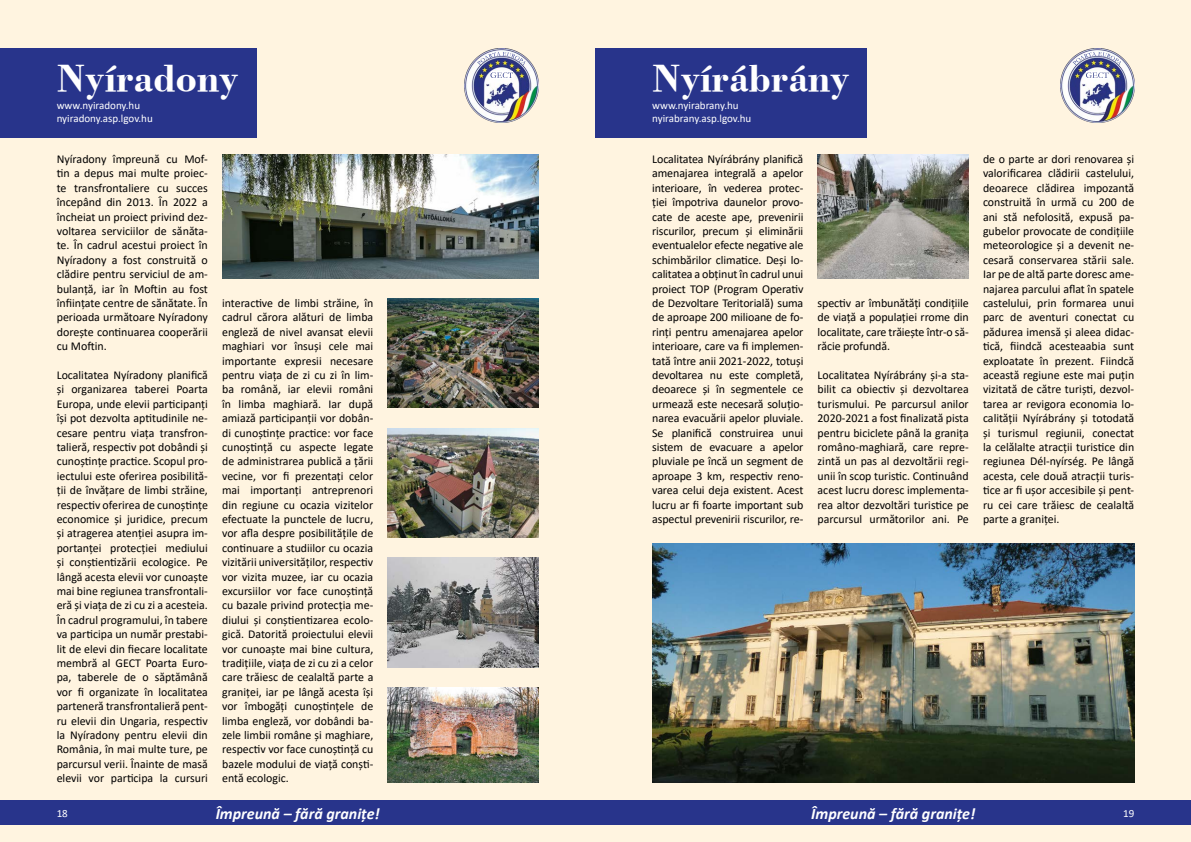
<style>
.page{position:relative;width:1191px;height:842px;background:#fff4e0}
.page>*{position:absolute;margin:0;border:0;box-sizing:border-box;transform-origin:0 0}
.t1{font:700 40px "Bodoni PFL";color:#fff}
.t2{font:italic 700 16px "Calibri";color:#fff}
.t3{font:12px/14.4px "Calibri";color:#000;text-align:justify}
.t4{font:11px/13.2px "Calibri";color:#fff}
</style>
<div class="page">
<div style="left:595px;top:801px;width:596px;height:24px;background:#28348b"></div>
<div style="left:0;top:801px;width:595px;height:24px;background:#28348b"></div>
<div style="left:0;top:48px;width:256px;height:89px;background:#28348b"></div>
<img style="left:222px;top:155px;width:317px;height:123px">
<img style="left:387px;top:298px;width:152px;height:110px">
<img style="left:387px;top:428px;width:152px;height:109px">
<img style="left:387px;top:558px;width:152px;height:109px">
<img style="left:387px;top:688px;width:152px;height:94px">
<div style="left:595px;top:48px;width:271px;height:89px;background:#28348b"></div>
<img style="left:817px;top:155px;width:152px;height:123px">
<img style="left:652px;top:544px;width:482px;height:238px">
<img style="left:465px;top:48px;width:74px;height:74px">
<svg style="left:477px;top:52px;width:48px;height:14px"></svg>
<div style="left:491px;top:72px;width:21px;height:7px;background:#fff"></div>
<svg style="left:490px;top:72px;width:23px;height:6px"></svg>
<img style="left:1060px;top:48px;width:74px;height:74px">
<svg style="left:1072px;top:52px;width:48px;height:14px"></svg>
<div style="left:1086px;top:72px;width:21px;height:7px;background:#fff"></div>
<svg style="left:1086px;top:72px;width:22px;height:6px"></svg>
<h1 class="t1" style="left:57px;top:50px;width:184px">Nyíradony</h1>
<p class="t4" style="left:57px;top:98px;width:98px">www.nyiradony.hu nyiradony.asp.lgov.hu</p>
<p class="t3" style="left:57px;top:151px;width:153px">Nyíradony împreună cu Mof&shy;tin a depus mai multe proiec&shy;te transfrontaliere cu succes începând din 2013. În 2022 a încheiat un proiect privind dez&shy;voltarea serviciilor de sănăta&shy;te. În cadrul acestui proiect în Nyíradony a fost construită o clădire pentru serviciul de am&shy;bulanță, iar în Moftin au fost înființate centre de sănătate. În perioada următoare Nyíradony dorește continuarea cooperării cu Moftin.</p>
<p class="t3" style="left:57px;top:367px;width:153px">Localitatea Nyíradony planifică și organizarea taberei Poarta Europa, unde elevii participanți își pot dezvolta aptitudinile ne&shy;cesare pentru viața transfron&shy;talieră, respectiv pot dobândi și cunoștințe practice. Scopul pro&shy;iectului este oferirea posibilită&shy;ții de învățare de limbi străine, respectiv oferirea de cunoștințe economice și juridice, precum și atragerea atenției asupra im&shy;portanței protecției mediului și conștientizării ecologice. Pe lângă acesta elevii vor cunoaște mai bine regiunea transfrontali&shy;eră și viața de zi cu zi a acesteia.<br>În cadrul programului, în tabere va participa un număr prestabi&shy;lit de elevi din fiecare localitate membră al GECT Poarta Euro&shy;pa, taberele de o săptămână vor fi organizate în localitatea parteneră transfrontalieră pent&shy;ru elevii din Ungaria, respectiv la Nyíradony pentru elevii din România, în mai multe ture, pe parcursul verii. Înainte de masă elevii vor participa la cursuri</p>
<p class="t3" style="left:222px;top:295px;width:153px">interactive de limbi străine, în cadrul cărora alături de limba engleză de nivel avansat elevii maghiari vor însuși cele mai importante expresii necesare pentru viața de zi cu zi în lim&shy;ba română, iar elevii români în limba maghiară. Iar după amiază participanții vor dobân&shy;di cunoștințe practice: vor face cunoștință cu aspecte legate de administrarea publică a țării vecine, vor fi prezentați celor mai importanți antreprenori din regiune cu ocazia vizitelor efectuate la punctele de lucru, vor afla despre posibilitățile de continuare a studiilor cu ocazia vizitării universităților, respectiv vor vizita muzee, iar cu ocazia excursiilor vor face cunoștință cu bazale privind protecția me&shy;diului și conștientizarea ecolo&shy;gică. Datorită proiectului elevii vor cunoaște mai bine cultura, tradițiile, viața de zi cu zi a celor care trăiesc de cealaltă parte a graniței, iar pe lângă acesta își vor îmbogăți cunoștințele de limba engleză, vor dobândi ba&shy;zele limbii române și maghiare, respectiv vor face cunoștință cu bazele modului de viață conști&shy;entă ecologic.</p>
<h1 class="t1" style="left:652px;top:50px;width:199px">Nyírábrány</h1>
<p class="t4" style="left:652px;top:98px;width:101px">www.nyirabrany.hu nyirabrany.asp.lgov.hu</p>
<p class="t3" style="left:652px;top:151px;width:153px">Localitatea Nyírábrány planifică amenajarea integrală a apelor interioare, în vederea protec&shy;ției împotriva daunelor provo&shy;cate de aceste ape, prevenirii riscurilor, precum și eliminării eventualelor efecte negative ale schimbărilor climatice. Deși lo&shy;calitatea a obținut în cadrul unui proiect TOP (Program Operativ de Dezvoltare Teritorială) suma de aproape 200 milioane de fo&shy;rinți pentru amenajarea apelor interioare, care va fi implemen&shy;tată între anii 2021-2022, totuși devoltarea nu este completă, deoarece și în segmentele ce urmează este necesară soluțio&shy;narea evacuării apelor pluviale.<br>Se planifică construirea unui sistem de evacuare a apelor pluviale pe încă un segment de aproape 3 km, respectiv reno&shy;varea celui deja existent. Acest lucru ar fi foarte important sub aspectul prevenirii riscurilor, re-</p>
<p class="t3" style="left:817px;top:295px;width:153px">spectiv ar îmbunătăți condițiile de viață a populației rrome din localitate, care trăiește într-o să&shy;răcie profundă.</p>
<p class="t3" style="left:817px;top:367px;width:153px">Localitatea Nyírábrány și-a sta&shy;bilit ca obiectiv și dezvoltarea turismului. Pe parcursul anilor 2020-2021 a fost finalizată pista pentru biciclete până la granița româno-maghiară, care repre&shy;zintă un pas al dezvoltării regi&shy;unii în scop turistic. Continuând acest lucru doresc implementa&shy;rea altor dezvoltări turistice pe parcursul următorilor ani. Pe</p>
<p class="t3" style="left:983px;top:151px;width:153px">de o parte ar dori renovarea și valorificarea clădirii castelului, deoarece clădirea impozantă construită în urmă cu 200 de ani stă nefolosită, expusă pa&shy;gubelor provocate de condițiile meteorologice și a devenit ne&shy;cesară conservarea stării sale.<br>Iar pe de altă parte doresc ame&shy;najarea parcului aflat în spatele castelului, prin formarea unui parc de aventuri conectat cu pădurea imensă și aleea didac&shy;tică, fiindcă acesteaabia sunt exploatate în prezent. Fiindcă această regiune este mai puțin vizitată de către turiști, dezvol&shy;tarea ar revigora economia lo&shy;calității Nyírábrány și totodată și turismul regiunii, conectat la celălalte atracții turistice din regiunea Dél-nyírség. Pe lângă acesta, cele două atracții turis&shy;tice ar fi ușor accesibile și pent&shy;ru cei care trăiesc de cealaltă parte a graniței.</p>
<p class="t4" style="left:57px;top:806px;width:13px">18</p>
<h2 class="t2" style="left:216px;top:802px;width:166px">Împreună – fără granițe!</h2>
<h2 class="t2" style="left:811px;top:802px;width:166px">Împreună – fără granițe!</h2>
<p class="t4" style="left:1123px;top:806px;width:13px">19</p>
</div>
